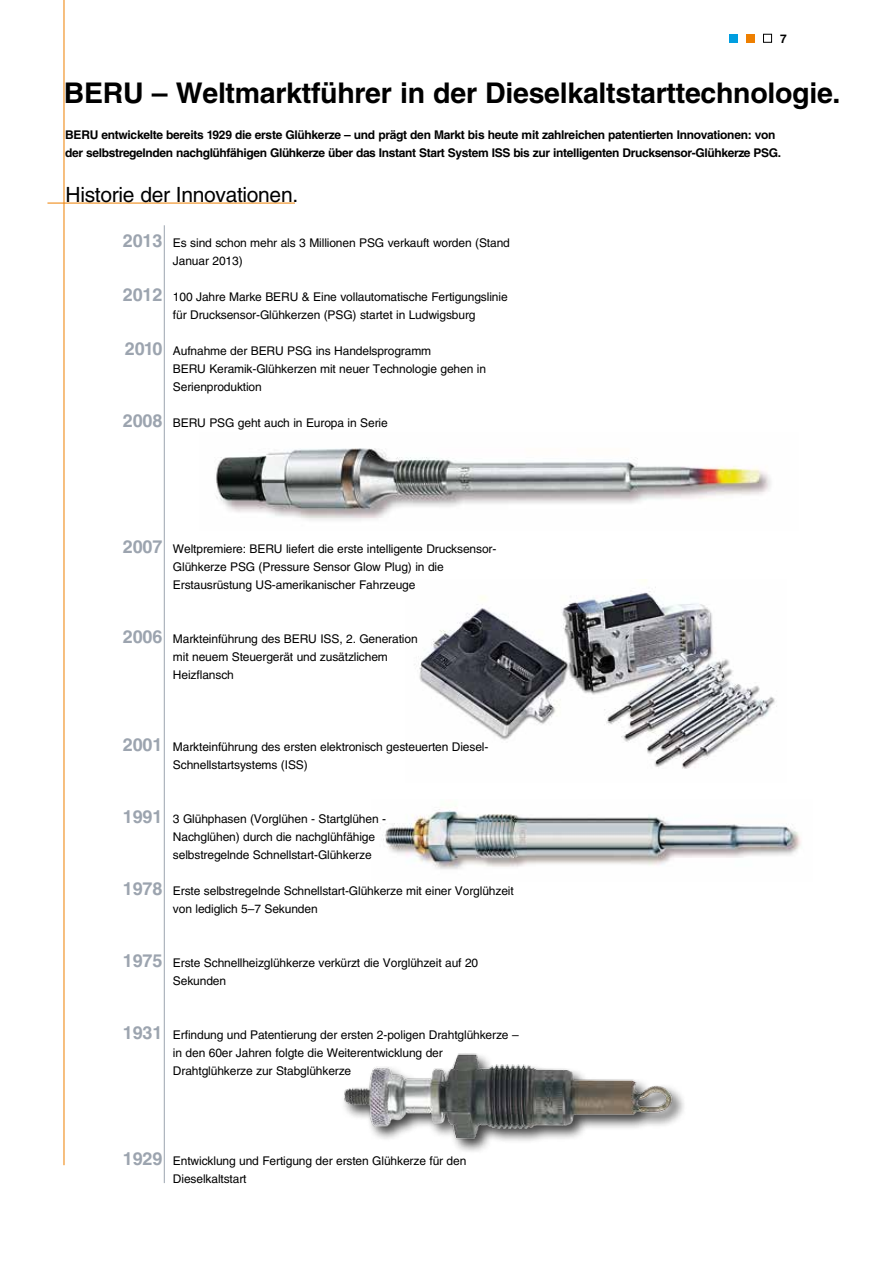
<style>
.page{position:relative;width:893px;height:1263px;background:#fff}
.page>*{position:absolute;margin:0;border:0;box-sizing:border-box;transform-origin:0 0}
.t1{font:700 28.5px "Helvetica LT";letter-spacing:-.01em;color:#000}
.t2{font:21px "Helvetica LT";letter-spacing:-.015em;color:#000}
.t3{font:700 18px "Helvetica LT";letter-spacing:-.01em;color:#9ca4af}
.t4{font:12px/18px "Helvetica LT";letter-spacing:-.01em;color:#000}
.t5{font:700 12px/18px "Helvetica LT";letter-spacing:-.03em;color:#000}
</style>
<div class="page">
<img style="left:414px;top:580px;width:363px;height:189px">
<div style="left:729px;top:34px;width:9px;height:9px;background:#009ee0"></div>
<div style="left:746px;top:34px;width:9px;height:9px;background:#ee7f00"></div>
<div style="left:763px;top:34px;width:9px;height:9px;border:1px solid #000"></div>
<hr style="left:47px;top:203px;width:248px;height:1px;background:#ee7f00">
<hr style="left:164px;top:225px;width:1px;height:958px;background:#9ca4af">
<hr style="left:64px;top:0;width:1px;height:1165px;background:#ee7f00">
<img style="left:216px;top:448px;width:555px;height:72px">
<img style="left:383px;top:809px;width:418px;height:61px">
<img style="left:344px;top:1053px;width:337px;height:95px">
<p class="t5" style="left:780px;top:30px;width:8px">7</p>
<h1 class="t1" style="left:64px;top:75px;width:778px">BERU – Weltmarktführer in der Dieselkaltstarttechnologie.</h1>
<p class="t5" style="left:65px;top:126px;width:717px">BERU entwickelte bereits 1929 die erste Glühkerze – und prägt den Markt bis heute mit zahlreichen patentierten Innovationen: von der selbstregelnden nachglühfähigen Glühkerze über das Instant Start System ISS bis zur intelligenten Drucksensor-Glühkerze PSG.</p>
<h2 class="t2" style="left:66px;top:182px;width:234px">Historie der Innovationen.</h2>
<h3 class="t3" style="left:123px;top:230px;width:41px">2013</h3>
<p class="t4" style="left:173px;top:234px;width:338px">Es sind schon mehr als 3 Millionen PSG verkauft worden (Stand<br>Januar 2013)</p>
<p class="t4" style="left:173px;top:288px;width:336px">100 Jahre Marke BERU &amp; Eine vollautomatische Fertigungslinie für Drucksensor-Glühkerzen (PSG) startet in Ludwigsburg</p>
<p class="t4" style="left:173px;top:342px;width:315px">Aufnahme der BERU PSG ins Handelsprogramm<br>BERU Keramik-Glühkerzen mit neuer Technologie gehen in<br>Serienproduktion</p>
<p class="t4" style="left:173px;top:414px;width:216px">BERU PSG geht auch in Europa in Serie</p>
<h3 class="t3" style="left:123px;top:284px;width:41px">2012</h3>
<h3 class="t3" style="left:125px;top:338px;width:39px">2010</h3>
<h3 class="t3" style="left:123px;top:410px;width:41px">2008</h3>
<h3 class="t3" style="left:123px;top:536px;width:41px">2007</h3>
<p class="t4" style="left:173px;top:540px;width:325px">Weltpremiere: BERU liefert die erste intelligente Drucksensor-<br>Glühkerze PSG (Pressure Sensor Glow Plug) in die<br>Erstausrüstung US-amerikanischer Fahrzeuge</p>
<h3 class="t3" style="left:123px;top:626px;width:41px">2006</h3>
<p class="t4" style="left:173px;top:630px;width:246px">Markteinführung des BERU ISS, 2. Generation mit neuem Steuergerät und zusätzlichem<br>Heizflansch</p>
<h3 class="t3" style="left:123px;top:734px;width:41px">2001</h3>
<p class="t4" style="left:173px;top:738px;width:317px">Markteinfü hrung des ersten elektronisch gesteuerten Diesel-<br>Schnellstartsystems (ISS)</p>
<h3 class="t3" style="left:123px;top:806px;width:41px">1991</h3>
<h3 class="t3" style="left:123px;top:878px;width:41px">1978</h3>
<p class="t4" style="left:173px;top:810px;width:215px">3 Glühphasen (Vorglühen - Startglühen -<br>Nachglühen) durch die nachglühfähige selbstregelnde Schnellstart-Glü hkerze</p>
<p class="t4" style="left:173px;top:882px;width:342px">Erste selbstregelnde Schnellstart-Glü hkerze mit einer Vorglü hzeit von lediglich 5–7 Sekunden</p>
<h3 class="t3" style="left:123px;top:950px;width:41px">1975</h3>
<p class="t4" style="left:173px;top:954px;width:307px">Erste Schnellheizglü hkerze verkü rzt die Vorglü hzeit auf 20<br>Sekunden</p>
<h3 class="t3" style="left:123px;top:1022px;width:41px">1931</h3>
<p class="t4" style="left:173px;top:1026px;width:347px">Erfindung und Patentierung der ersten 2-poligen Drahtglühkerze – in den 60er Jahren folgte die Weiterentwicklung der<br>Drahtglü hkerze zur Stabglü hkerze</p>
<h3 class="t3" style="left:123px;top:1148px;width:41px">1929</h3>
<p class="t4" style="left:173px;top:1152px;width:295px">Entwicklung und Fertigung der ersten Glühkerze für den<br>Dieselkaltstart</p>
</div>
